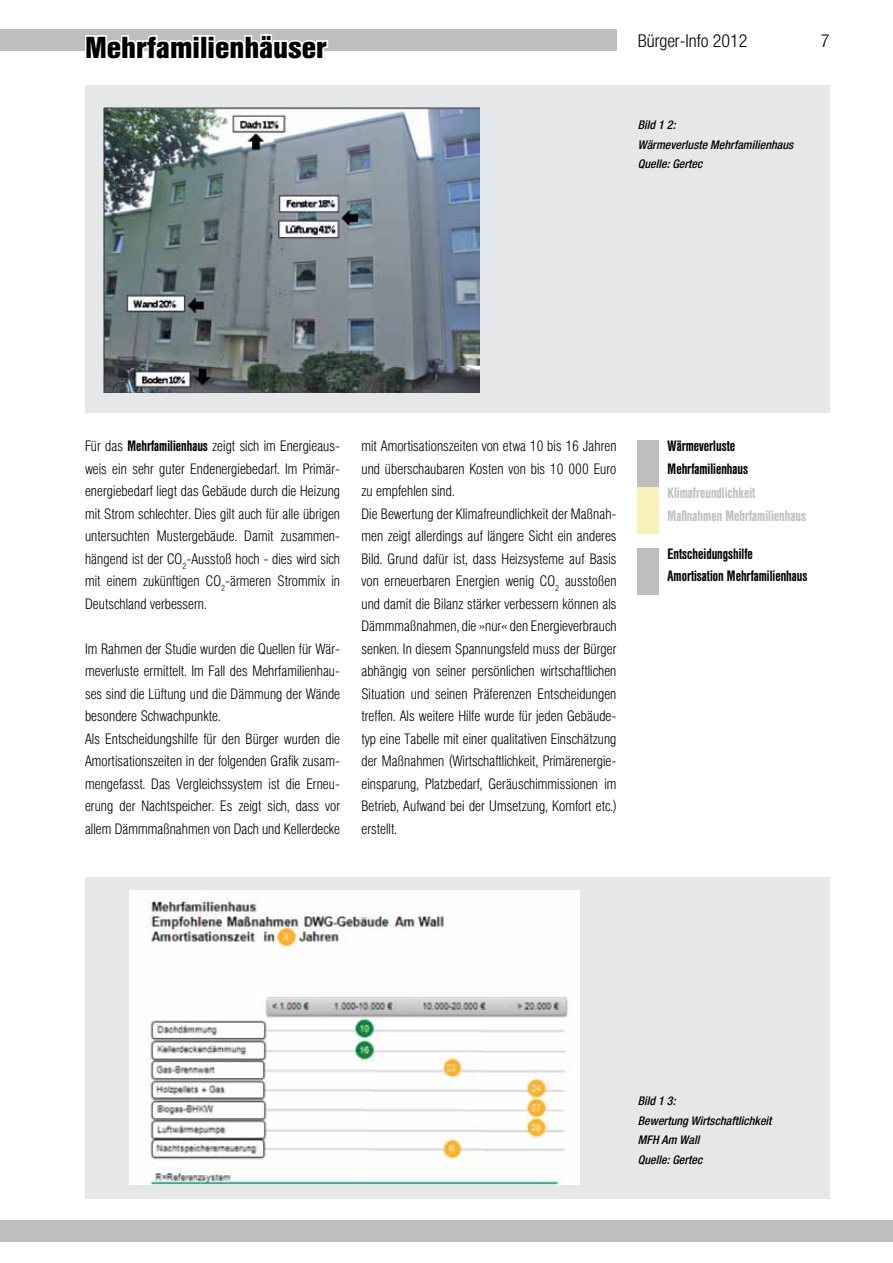
<style>
.page{position:relative;width:893px;height:1263px;background:#fff}
.page>*{position:absolute;margin:0;border:0;box-sizing:border-box;transform-origin:0 0}
.t1{font:700 30px "Helvetica Con BQ";color:#000}
.t2{font:300 18px "Neue Helvetica Condensed BQ";color:#000}
.t3{font:200 15px/22.5px "Helvetica Con BQ";color:#000}
.t4{font:500 15px/22.5px "Helvetica Con BQ";color:#000}
.t5{font:500 15px/22.5px "Helvetica Con BQ";color:#bcbec0}
.t6{font:italic 500 condensed 12px/19.5px "Helvetica Neue";color:#000}
.s1{font-weight:500}
</style>
<div class="page">
<div style="left:0;top:1220px;width:893px;height:22px;background:#bcbec0"></div>
<div style="left:0;top:30px;width:617px;height:21px;background:#bcbec0"></div>
<div style="left:85px;top:85px;width:744px;height:327px;background:#e6e7e8"></div>
<div style="left:85px;top:877px;width:744px;height:322px;background:#e6e7e8"></div>
<div style="left:638px;top:440px;width:21px;height:47px;background:#bcbec0"></div>
<div style="left:638px;top:548px;width:21px;height:47px;background:#bcbec0"></div>
<img style="left:103px;top:107px;width:376px;height:285px">
<img style="left:130px;top:890px;width:449px;height:294px">
<div style="left:638px;top:487px;width:21px;height:47px;background:#f9f1bc"></div>
<svg style="left:84px;top:29px;width:246px;height:22px"></svg>
<h1 class="t1" style="left:85px;top:31px;width:243px">Mehrfamilienhäuser</h1>
<p class="t2" style="left:638px;top:30px;width:111px">Bürger-Info 2012</p>
<p class="t2" style="left:821px;top:30px;width:10px">7</p>
<p class="t6" style="left:638px;top:115px;width:157px">Bild 1 2:<br>Wärmeverluste Mehrfamilienhaus<br>Quelle: Gertec</p>
<p class="t3" style="left:85px;top:435px;width:257px;text-align:justify">Für das <span class="s1">Mehrfamilienhaus</span> zeigt sich im Energieaus&shy;weis ein sehr guter Endenergiebedarf. Im Primär&shy;energiebedarf liegt das Gebäude durch die Heizung mit Strom schlechter. Dies gilt auch für alle übrigen untersuchten Mustergebäude. Damit zusammen&shy;hängend ist der CO<sub>2</sub>-Ausstoß hoch - dies wird sich mit einem zukünftigen CO<sub>2</sub>-ärmeren Strommix in Deutschland verbessern.</p>
<p class="t3" style="left:85px;top:637px;width:257px">Im Rahmen der Studie wurden die Quellen für Wär&shy;meverluste ermittelt. Im Fall des Mehrfamilienhau&shy;ses sind die Lüftung und die Dämmung der Wände besondere Schwachpunkte.<br>Als Entscheidungshilfe für den Bürger wurden die Amortisationszeiten in der folgenden Grafik zusam&shy;mengefasst. Das Vergleichssystem ist die Erneu&shy;erung der Nachtspeicher. Es zeigt sich, dass vor allem Dämmmaßnahmen von Dach und Kellerdecke</p>
<p class="t3" style="left:361px;top:435px;width:257px">mit Amortisationszeiten von etwa 10 bis 16 Jahren und überschaubaren Kosten von bis 10 000 Euro zu empfehlen sind.<br>Die Bewertung der Klimafreundlichkeit der Maßnah&shy;men zeigt allerdings auf längere Sicht ein anderes Bild. Grund dafür ist, dass Heizsysteme auf Basis von erneuerbaren Energien wenig CO<sub>2</sub> ausstoßen und damit die Bilanz stärker verbessern können als Dämmmaßnahmen, die »nur« den Energieverbrauch senken. In diesem Spannungsfeld muss der Bürger abhängig von seiner persönlichen wirtschaftlichen Situation und seinen Präferenzen Entscheidungen treffen. Als weitere Hilfe wurde für jeden Gebäude&shy;typ eine Tabelle mit einer qualitativen Einschätzung der Maßnahmen (Wirtschaftlichkeit, Primärenergie&shy;einsparung, Platzbedarf, Geräuschimmissionen im Betrieb, Aufwand bei der Umsetzung, Komfort etc.) erstellt.</p>
<p class="t4" style="left:668px;top:435px;width:82px">Wärmeverluste<br>Mehrfamilienhaus</p>
<p class="t5" style="left:668px;top:482px;width:140px">Klimafreundlichkeit<br>Maßnahmen Mehrfamilienhaus</p>
<p class="t4" style="left:668px;top:543px;width:141px">Entscheidungshilfe<br>Amortisation Mehrfamilienhaus</p>
<p class="t6" style="left:638px;top:1091px;width:135px">Bild 1 3:<br>Bewertung Wirtschaftlichkeit<br>MFH Am Wall<br>Quelle: Gertec</p>
</div>
